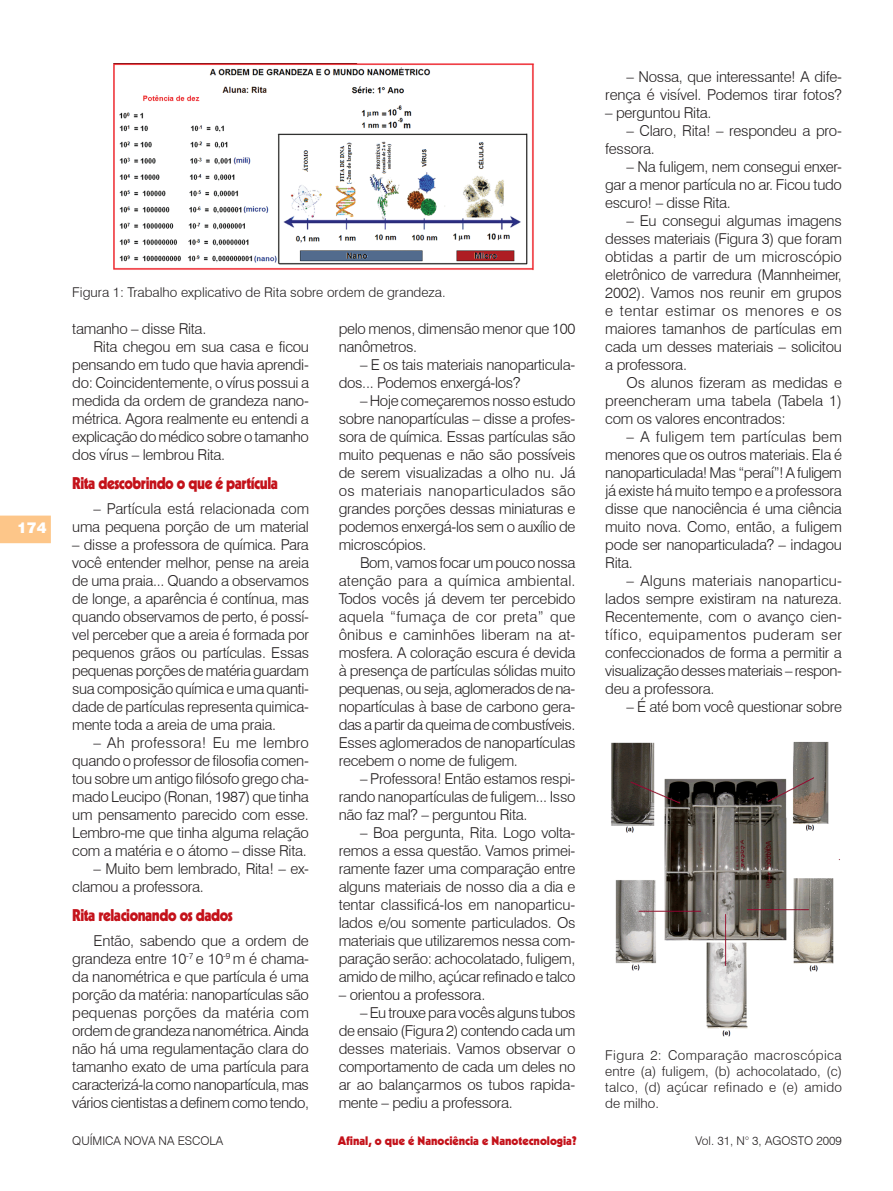
<style>
.page{position:relative;width:893px;height:1191px;background:#fff}
.page>*{position:absolute;margin:0;border:0;box-sizing:border-box;transform-origin:0 0}
.Seção{font:900 16.5px "Kabel";letter-spacing:-.03em;color:#c4121a;scale:.9 1}
.t1{font:300 15px/18px "Swiss 721 BT";letter-spacing:-.02em;color:#231f20;text-align:justify}
.t2{font:900 15px "Swiss 721 BT";color:#fff}
.Figura{font:300 13.5px/16.2px "Swiss 721 BT";color:#231f20;text-align:justify}
.t3{font:300 12px "Swiss 721 BT";color:#231f20}
.t4{font:900 12px "Kabel";color:#c4121a}
</style>
<div class="page">
<svg style="left:0;top:515px;width:51px;height:28px"></svg>
<img style="left:113px;top:64px;width:422px;height:206px">
<img style="left:611px;top:741px;width:229px;height:296px">
<p class="t2" style="left:17px;top:518px;width:31px">174</p>
<p class="Figura" style="left:72px;top:284px;width:375px">Figura 1: Trabalho explicativo de Rita sobre ordem de grandeza.</p>
<p class="t1" style="left:72px;top:319px;width:136px">tamanho – disse Rita.</p>
<p class="t1" style="left:72px;top:337px;width:238px;text-indent:21px">Rita chegou em sua casa e ficou pensando em tudo que havia aprendi&shy;do: Coincidentemente, o vírus possui a medida da ordem de grandeza nano&shy;métrica. Agora realmente eu entendi a explicação do médico sobre o tamanho dos vírus – lembrou Rita.</p>
<p class="Seção" style="left:72px;top:472px;width:230px">Rita descobrindo o que é partícula</p>
<p class="t1" style="left:72px;top:499px;width:238px;text-align:right">– Partícula está relacionada com uma pequena porção de um material</p>
<p class="t1" style="left:72px;top:535px;width:238px">– disse a professora de química. Para você entender melhor, pense na areia de uma praia... Quando a observamos de longe, a aparência é contínua, mas quando observamos de perto, é possí&shy;vel perceber que a areia é formada por pequenos grãos ou partículas. Essas pequenas porções de matéria guardam sua composição química e uma quanti&shy;dade de partículas representa quimica&shy;mente toda a areia de uma praia.</p>
<p class="t1" style="left:72px;top:733px;width:238px;text-indent:21px">– Ah professora! Eu me lembro quando o professor de filosofia comen&shy;tou sobre um antigo filósofo grego cha&shy;mado Leucipo (Ronan, 1987) que tinha um pensamento parecido com esse.<br>Lembro-me que tinha alguma relação com a matéria e o átomo – disse Rita.</p>
<p class="t1" style="left:72px;top:859px;width:238px;text-indent:21px">– Muito bem lembrado, Rita! – ex&shy;clamou a professora.</p>
<p class="Seção" style="left:72px;top:904px;width:180px">Rita relacionando os dados</p>
<p class="t1" style="left:72px;top:931px;width:238px;text-indent:21px">Então, sabendo que a ordem de grandeza entre 10<sup>-7</sup> e 10<sup>-9</sup> m é chama&shy;da nanométrica e que partícula é uma porção da matéria: nanopartículas são pequenas porções da matéria com ordem de grandeza nanométrica. Ainda não há uma regulamentação clara do tamanho exato de uma partícula para caracterizá-la como nanopartícula, mas vários cientistas a definem como tendo,</p>
<p class="t1" style="left:339px;top:319px;width:238px">pelo menos, dimensão menor que 100 nanômetros.</p>
<p class="t1" style="left:339px;top:355px;width:238px;text-indent:21px">– E os tais materiais nanoparticula&shy;dos... Podemos enxergá-los?</p>
<p class="t1" style="left:339px;top:391px;width:238px;text-indent:21px">– Hoje começaremos nosso estudo sobre nanopartículas – disse a profes&shy;sora de química. Essas partículas são muito pequenas e não são possíveis de serem visualizadas a olho nu. Já os materiais nanoparticulados são grandes porções dessas miniaturas e podemos enxergá-los sem o auxílio de microscópios.</p>
<p class="t1" style="left:339px;top:553px;width:238px;text-indent:21px">Bom, vamos focar um pouco nossa atenção para a química ambiental.<br>Todos vocês já devem ter percebido aquela “fumaça de cor preta” que ônibus e caminhões liberam na at&shy;mosfera. A coloração escura é devida à presença de partículas sólidas muito pequenas, ou seja, aglomerados de na&shy;nopartículas à base de carbono gera&shy;das a partir da queima de combustíveis.<br>Esses aglomerados de nanopartículas recebem o nome de fuligem.</p>
<p class="t1" style="left:339px;top:769px;width:238px;text-indent:21px">– Professora! Então estamos respi&shy;rando nanopartículas de fuligem... Isso não faz mal? – perguntou Rita.</p>
<p class="t1" style="left:339px;top:823px;width:238px;text-indent:21px">– Boa pergunta, Rita. Logo volta&shy;remos a essa questão. Vamos primei&shy;ramente fazer uma comparação entre alguns materiais de nosso dia a dia e tentar classificá-los em nanoparticu&shy;lados e/ou somente particulados. Os materiais que utilizaremos nessa com&shy;paração serão: achocolatado, fuligem, amido de milho, açúcar refinado e talco</p>
<p class="t1" style="left:339px;top:985px;width:148px">– orientou a professora.</p>
<p class="t1" style="left:339px;top:1003px;width:238px;text-indent:21px">– Eu trouxe para vocês alguns tubos de ensaio (Figura 2) contendo cada um desses materiais. Vamos observar o comportamento de cada um deles no ar ao balançarmos os tubos rapida&shy;mente – pediu a professora.</p>
<p class="t1" style="left:605px;top:67px;width:238px;text-align:right">– Nossa, que interessante! A dife&shy;rença é visível. Podemos tirar fotos?</p>
<p class="t1" style="left:605px;top:103px;width:108px">– perguntou Rita.</p>
<p class="t1" style="left:605px;top:121px;width:238px;text-indent:21px">– Claro, Rita! – respondeu a pro&shy;fessora.</p>
<p class="t1" style="left:605px;top:157px;width:238px;text-indent:21px">– Na fuligem, nem consegui enxer&shy;gar a menor partícula no ar. Ficou tudo escuro! – disse Rita.</p>
<p class="t1" style="left:605px;top:211px;width:238px;text-indent:21px">– Eu consegui algumas imagens desses materiais (Figura 3) que foram obtidas a partir de um microscópio eletrônico de varredura (Mannheimer, 2002). Vamos nos reunir em grupos e tentar estimar os menores e os maiores tamanhos de partículas em cada um desses materiais – solicitou a professora.</p>
<p class="t1" style="left:605px;top:373px;width:238px;text-indent:21px">Os alunos fizeram as medidas e preencheram uma tabela (Tabela 1) com os valores encontrados:</p>
<p class="t1" style="left:605px;top:427px;width:238px;text-indent:21px">– A fuligem tem partículas bem menores que os outros materiais. Ela é nanoparticulada! Mas “peraí”! A fuligem já existe há muito tempo e a professora disse que nanociência é uma ciência muito nova. Como, então, a fuligem pode ser nanoparticulada? – indagou Rita.</p>
<p class="t1" style="left:605px;top:571px;width:238px;text-indent:21px">– Alguns materiais nanoparticu&shy;lados sempre existiram na natureza.<br>Recentemente, com o avanço cien&shy;tífico, equipamentos puderam ser confeccionados de forma a permitir a visualização desses materiais – respon&shy;deu a professora.</p>
<p class="t1" style="left:626px;top:697px;width:217px">– É até bom você questionar sobre</p>
<p class="Figura" style="left:605px;top:1046px;width:238px">Figura 2: Comparação macroscópica entre (a) fuligem, (b) achocolatado, (c) talco, (d) açúcar refinado e (e) amido de milho.</p>
<p class="t3" style="left:72px;top:1133px;width:152px">QUÍMICA NOVA NA ESCOLA</p>
<p class="t4" style="left:338px;top:1133px;width:240px">Afinal, o que é Nanociência e Nanotecnologia?</p>
<p class="t3" style="left:696px;top:1133px;width:148px">Vol. 31, N° 3, AGOSTO 2009</p>
</div>
